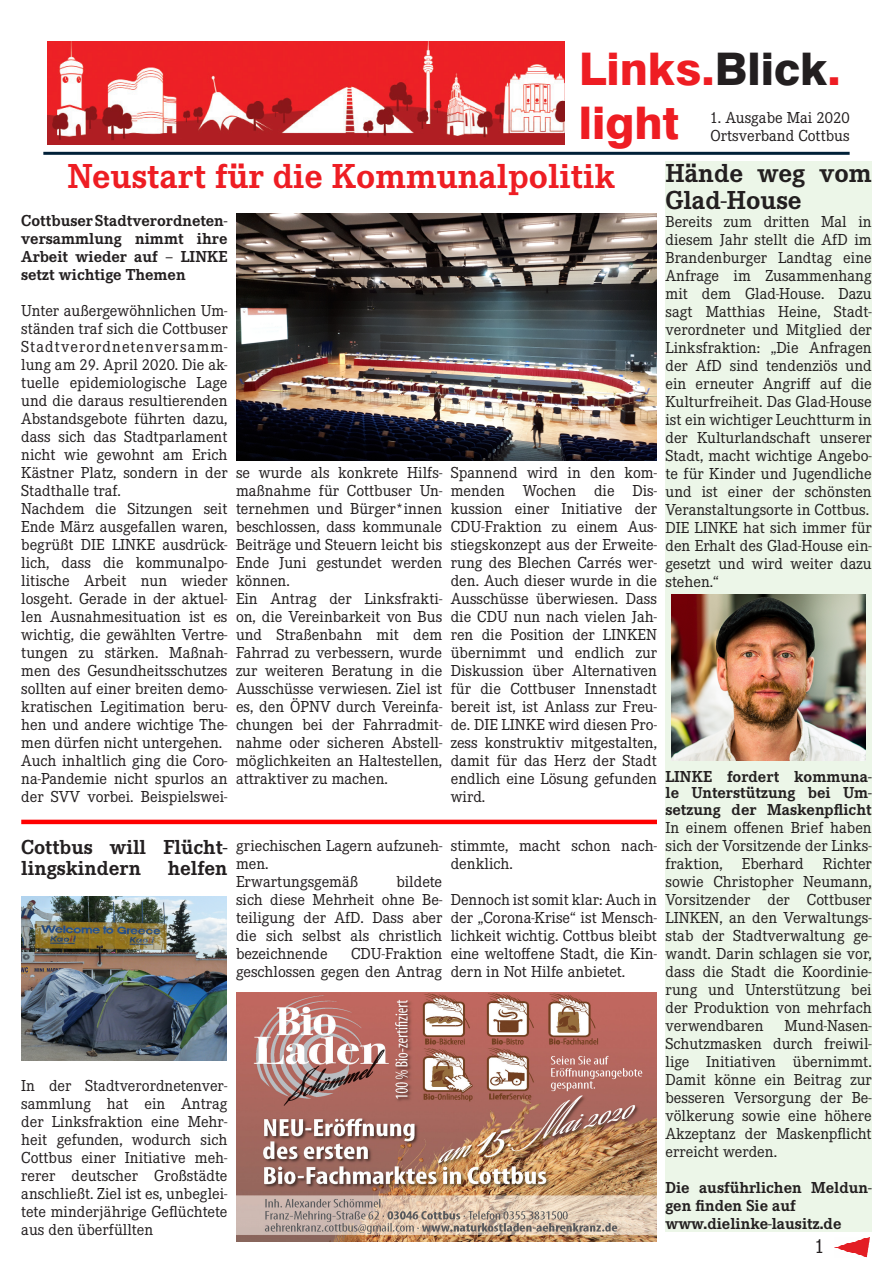
<style>
.page{position:relative;width:893px;height:1263px;background:#fff}
.page>*{position:absolute;margin:0;border:0;box-sizing:border-box;transform-origin:0 0}
.t1{font:800 45px/54px "Swiss 721 BT";color:#ee1d23}
.t2{font:700 36px "Corporate E";color:#ee1d23}
.t3{font:700 27px/27px "Corporate E";color:#231f20}
.t4{font:700 21px/21px "Corporate E";color:#231f20}
.t5{font:21px "Corporate E";color:#231f20}
.t6{font:16.5px/18px "Corporate E";color:#231f20;text-align:justify}
.t7{font:700 16.5px/18px "Corporate E";color:#231f20;text-align:justify}
.s1{color:#231f20}
</style>
<div class="page">
<div style="left:665px;top:162px;width:207px;height:1070px;background:#ecf6e8"></div>
<img style="left:48px;top:41px;width:517px;height:104px">
<hr style="left:43px;top:152px;width:807px;height:3px;background:#002038">
<img style="left:834px;top:1237px;width:36px;height:20px">
<img style="left:236px;top:214px;width:421px;height:246px">
<img style="left:237px;top:992px;width:420px;height:250px">
<img style="left:21px;top:896px;width:206px;height:165px">
<hr style="left:21px;top:820px;width:636px;height:4px;background:#f00">
<img style="left:672px;top:594px;width:193px;height:166px">
<p class="t1" style="left:579px;top:42px;width:263px">Links.<span class="s1">Blick</span>. light</p>
<p class="t6" style="left:710px;top:109px;width:141px">1. Ausgabe Mai 2020</p>
<p class="t6" style="left:710px;top:127px;width:141px">Ortsverband Cottbus</p>
<p class="t2" style="left:67px;top:156px;width:549px">Neustart für die Kommunalpolitik</p>
<p class="t7" style="left:21px;top:212px;width:208px">Cottbuser Stadtverordneten&shy;versammlung nimmt ihre Arbeit wieder auf – LINKE setzt wichtige Themen</p>
<p class="t6" style="left:21px;top:302px;width:208px">Unter außergewöhnlichen Um&shy;ständen traf sich die Cottbuser Stadtverordnetenversamm&shy;lung am 29. April 2020. Die ak&shy;tuelle epidemiologische Lage und die daraus resultierenden Abstandsgebote führten dazu, dass sich das Stadtparlament nicht wie gewohnt am Erich Kästner Platz, sondern in der Stadthalle traf.</p>
<p class="t6" style="left:21px;top:500px;width:208px">Nachdem die Sitzungen seit Ende März ausgefallen waren, begrüßt DIE LINKE ausdrück&shy;lich, dass die kommunalpo&shy;litische Arbeit nun wieder losgeht. Gerade in der aktuel&shy;len Ausnahmesituation ist es wichtig, die gewählten Vertre&shy;tungen zu stärken. Maßnah&shy;men des Gesundheitsschutzes sollten auf einer breiten demo&shy;kratischen Legitimation beru&shy;hen und andere wichtige The&shy;men dürfen nicht untergehen.</p>
<p class="t6" style="left:21px;top:752px;width:208px">Auch inhaltlich ging die Coro&shy;na-Pandemie nicht spurlos an der SVV vorbei. Beispielswei-</p>
<p class="t6" style="left:236px;top:464px;width:208px">se wurde als konkrete Hilfs&shy;maßnahme für Cottbuser Un&shy;ternehmen und Bürger*innen beschlossen, dass kommunale Beiträge und Steuern leicht bis Ende Juni gestundet werden können.</p>
<p class="t6" style="left:236px;top:590px;width:208px">Ein Antrag der Linksfrakti&shy;on, die Vereinbarkeit von Bus und Straßenbahn mit dem Fahrrad zu verbessern, wurde zur weiteren Beratung in die Ausschüsse verwiesen. Ziel ist es, den ÖPNV durch Vereinfa&shy;chungen bei der Fahrradmit&shy;nahme oder sicheren Abstell&shy;möglichkeiten an Haltestellen, attraktiver zu machen.</p>
<p class="t6" style="left:451px;top:464px;width:208px">Spannend wird in den kom&shy;menden Wochen die Dis&shy;kussion einer Initiative der CDU-Fraktion zu einem Aus&shy;stiegskonzept aus der Erweite&shy;rung des Blechen Carrés wer&shy;den. Auch dieser wurde in die Ausschüsse überwiesen. Dass die CDU nun nach vielen Jah&shy;ren die Position der LINKEN übernimmt und endlich zur Diskussion über Alternativen für die Cottbuser Innenstadt bereit ist, ist Anlass zur Freu&shy;de. DIE LINKE wird diesen Pro&shy;zess konstruktiv mitgestalten, damit für das Herz der Stadt endlich eine Lösung gefunden wird.</p>
<p class="t4" style="left:21px;top:837px;width:208px">Cottbus will Flücht&shy;lingskindern</p>
<p class="t4" style="left:168px;top:858px;width:61px">helfen</p>
<p class="t6" style="left:236px;top:837px;width:208px">griechischen Lagern aufzuneh&shy;men.</p>
<p class="t6" style="left:236px;top:873px;width:124px">Erwartungsgemäß</p>
<p class="t6" style="left:236px;top:873px;width:208px;text-indent:160px">bildete sich diese Mehrheit ohne Be&shy;teiligung der AfD. Dass aber die sich selbst als christlich bezeichnende</p>
<p class="t6" style="left:236px;top:945px;width:208px;text-align:right">CDU-Fraktion<br>geschlossen gegen den Antrag</p>
<p class="t6" style="left:451px;top:837px;width:208px">stimmte, macht schon nach&shy;denklich.</p>
<p class="t6" style="left:451px;top:891px;width:208px">Dennoch ist somit klar: Auch in der „Corona-Krise“ ist Mensch&shy;lichkeit wichtig. Cottbus bleibt eine weltoffene Stadt, die Kin&shy;dern in Not Hilfe anbietet.</p>
<p class="t6" style="left:21px;top:1077px;width:208px">In der Stadtverordnetenver&shy;sammlung hat ein Antrag der Linksfraktion eine Mehr&shy;heit gefunden, wodurch sich Cottbus einer Initiative meh&shy;rerer deutscher Großstädte anschließt. Ziel ist es, unbeglei&shy;tete minderjährige Geflüchtete aus den überfüllten</p>
<p class="t3" style="left:665px;top:159px;width:208px">Hände weg vom<br>Glad-House</p>
<p class="t6" style="left:665px;top:212px;width:208px">Bereits zum dritten Mal in diesem Jahr stellt die AfD im Brandenburger Landtag eine Anfrage im Zusammenhang mit dem Glad-House. Dazu sagt Matthias Heine, Stadt&shy;verordneter und Mitglied der Linksfraktion: „Die Anfragen der AfD sind tendenziös und ein erneuter Angriff auf die Kulturfreiheit. Das Glad-House ist ein wichtiger Leuchtturm in der Kulturlandschaft unserer Stadt, macht wichtige Angebo&shy;te für Kinder und Jugendliche und ist einer der schönsten Veranstaltungsorte in Cottbus.</p>
<p class="t6" style="left:665px;top:518px;width:208px">DIE LINKE hat sich immer für den Erhalt des Glad-House ein&shy;gesetzt und wird weiter dazu stehen.“</p>
<p class="t7" style="left:665px;top:768px;width:208px;line-height:16.5px">LINKE fordert kommuna&shy;le Unterstützung bei Um&shy;setzung der Maskenpflicht</p>
<p class="t6" style="left:665px;top:819px;width:208px">In einem offenen Brief haben sich der Vorsitzende der Links&shy;fraktion, Eberhard Richter sowie Christopher Neumann, Vorsitzender der Cottbuser LINKEN, an den Verwaltungs&shy;stab der Stadtverwaltung ge&shy;wandt. Darin schlagen sie vor, dass die Stadt die Koordinie&shy;rung und Unterstützung bei der Produktion von mehrfach verwendbaren</p>
<p class="t6" style="left:665px;top:1017px;width:208px;text-indent:119px">Mund-Nasen-Schutzmasken durch freiwil&shy;lige Initiativen übernimmt.<br>Damit könne ein Beitrag zur besseren Versorgung der Be&shy;völkerung sowie eine höhere Akzeptanz der Maskenpflicht erreicht werden.</p>
<p class="t7" style="left:665px;top:1179px;width:208px">Die ausführlichen Meldun&shy;gen finden Sie auf</p>
<p class="t7" style="left:665px;top:1215px;width:177px">www.dielinke-lausitz.de</p>
<p class="t5" style="left:814px;top:1234px;width:12px">1</p>
</div>
